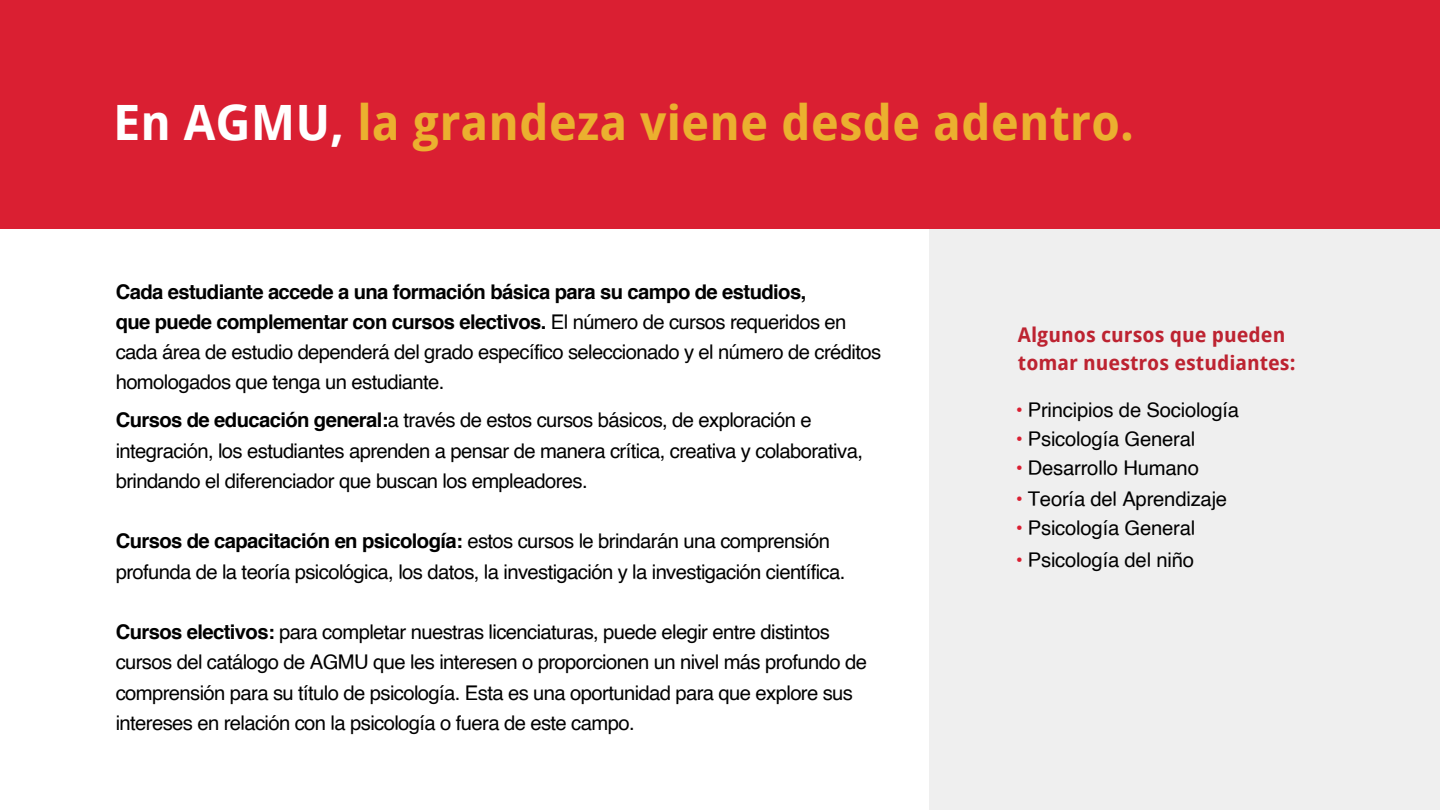
<style>
.page{position:relative;width:1440px;height:810px;background:#fff}
.page>*{position:absolute;margin:0;border:0;box-sizing:border-box;transform-origin:0 0}
.t1{font:700 48.75px "Droid Sans";color:#ebb02f}
.t2{font:20.25px/30.2px "Helvetica";letter-spacing:-.03em;color:#000}
.t3{font:20.25px "Helvetica";letter-spacing:-.01em;color:#000}
.t4{font:700 20.25px/28.5px "Droid Sans";color:#bd2331}
.s1{color:#fff}
.s2{font-weight:700}
.s3{color:#da1f32}
</style>
<div class="page">
<div style="left:929px;top:228px;width:511px;height:582px;background:#efefef"></div>
<div style="left:0;top:0;width:1440px;height:228px;background:#da1f32"></div>
<h1 class="t1" style="left:113px;top:88px;width:1022px"><span class="s1">En AGMU,</span> la grandeza viene desde adentro.</h1>
<p class="t2" style="left:116px;top:277px;width:767px"><span class="s2">Cada estudiante accede a una formación básica para su campo de estudios,<br>que puede complementar con cursos electivos.</span> El número de cursos requeridos en cada área de estudio dependerá del grado específico seleccionado y el número de créditos homologados que tenga un estudiante.</p>
<p class="t2" style="left:116px;top:406px;width:749px"><span class="s2">Cursos de educación general:</span>a través de estos cursos básicos, de exploración e integración, los estudiantes aprenden a pensar de manera crítica, creativa y colaborativa, brindando el diferenciador que buscan los empleadores.</p>
<p class="t2" style="left:116px;top:527px;width:731px"><span class="s2">Cursos de capacitación en psicología:</span> estos cursos le brindarán una comprensión profunda de la teoría psicológica, los datos, la investigación y la investigación científica.</p>
<p class="t2" style="left:116px;top:618px;width:753px"><span class="s2">Cursos electivos:</span> para completar nuestras licenciaturas, puede elegir entre distintos cursos del catálogo de AGMU que les interesen o proporcionen un nivel más profundo de comprensión para su título de psicología. Esta es una oportunidad para que explore sus intereses en relación con la psicología o fuera de este campo.</p>
<p class="t4" style="left:1018px;top:319px;width:279px">Algunos cursos que pueden tomar nuestros estudiantes:</p>
<p class="t3" style="left:1016px;top:394px;width:225px"><span class="s3">•</span> Principios de Sociología</p>
<p class="t3" style="left:1016px;top:453px;width:185px"><span class="s3">•</span> Desarrollo Humano</p>
<p class="t3" style="left:1016px;top:424px;width:181px"><span class="s3">•</span> Psicología General</p>
<p class="t3" style="left:1016px;top:483px;width:213px"><span class="s3">•</span> Teoría del Aprendizaje</p>
<p class="t3" style="left:1016px;top:513px;width:181px"><span class="s3">•</span> Psicología General</p>
<p class="t3" style="left:1016px;top:544px;width:180px"><span class="s3">•</span> Psicología del niño</p>
</div>
